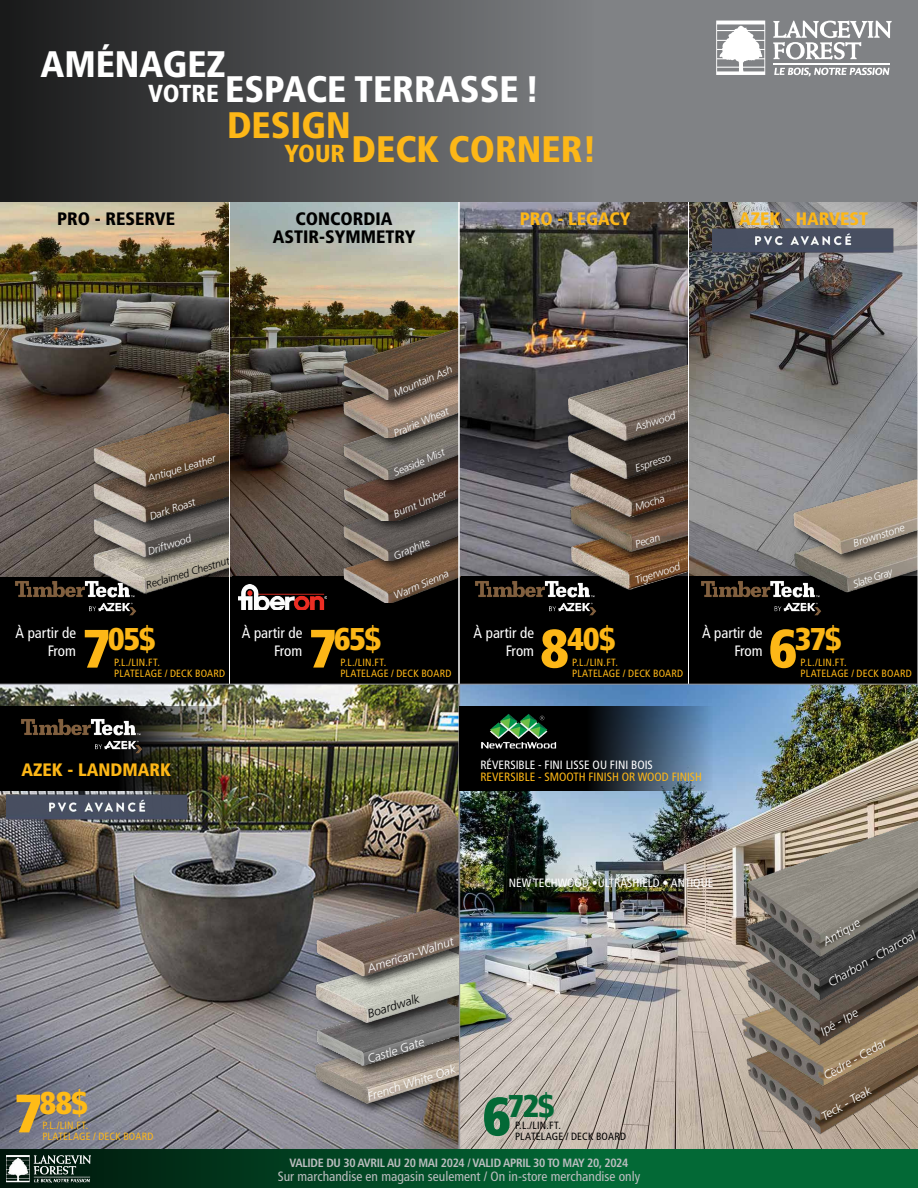
<style>
.page{position:relative;width:918px;height:1188px;background:#fff}
.page>*{position:absolute;margin:0;border:0;box-sizing:border-box;transform-origin:0 0}
.t1{font:900 condensed 36.9px/35.7px "Frutiger LT Std";color:#fff}
.t2{font:900 condensed 36.9px "Frutiger LT Std";color:#fdb717}
.t3{font:900 condensed 31.5px "Frutiger LT Std";letter-spacing:-.025em;color:#fdb717}
.t4{font:900 condensed 31.5px "Frutiger LT Std";color:#ffbb17}
.t5{font:900 condensed 31.5px "Frutiger LT Std";color:#036936}
.t6{font:900 condensed 18px "Frutiger LT Std";color:#fdb717}
.t7{font:900 condensed 18px/18px "Frutiger LT Std";color:#000;text-align:center}
.t8{font:condensed 15px/18px "Frutiger LT Std";color:#fff;text-align:right}
.t9{font:condensed 13.5px "Frutiger LT Std";color:#bcbec0}
.t10{font:italic 300 12px "Frutiger LT Std";color:#fff}
.t11{font:condensed 12px "Frutiger LT Std";color:#fff}
.t12{font:700 condensed 12px "Frutiger LT Std";letter-spacing:-.025em;color:#bcbec0}
.t13{font:condensed 12px "Frutiger LT Std";color:#fdb717}
.t14{font:italic 300 12px "Frutiger LT Std";color:#000}
.t15{font:condensed 10.5px/10.5px "Frutiger LT Std";letter-spacing:.02em;color:#fdb717}
.t16{font:italic 300 10.5px "Frutiger LT Std";color:#fff}
.t17{font:condensed 10.5px/10.5px "Frutiger LT Std";letter-spacing:.02em;color:#000}
.t18{font:italic 300 10.5px "Frutiger LT Std";color:#000}
.s1{font-size:24.6px}
.s2{color:#fdb717}
.s3{font-size:54px}
</style>
<div class="page">
<div style="left:0;top:575px;width:918px;height:109px;background:#000"></div>
<img style="left:241px;top:584px;width:85px;height:26px">
<div style="left:91px;top:516px;width:151px;height:89px;background:#000;opacity:.75"></div>
<img style="left:231px;top:201px;width:456px;height:374px">
<div style="left:340px;top:529px;width:133px;height:87px;background:#000"></div>
<img style="left:340px;top:574px;width:117px;height:29px">
<div style="left:340px;top:487px;width:133px;height:87px;background:#000;opacity:.75"></div>
<img style="left:340px;top:533px;width:117px;height:28px">
<div style="left:340px;top:450px;width:133px;height:83px;background:#000;opacity:.75"></div>
<img style="left:340px;top:493px;width:117px;height:27px">
<div style="left:340px;top:405px;width:133px;height:88px;background:#000;opacity:.75"></div>
<img style="left:340px;top:451px;width:117px;height:29px">
<div style="left:340px;top:363px;width:133px;height:88px;background:#000;opacity:.75"></div>
<img style="left:340px;top:412px;width:117px;height:26px">
<div style="left:340px;top:325px;width:133px;height:87px;background:#000;opacity:.75"></div>
<img style="left:340px;top:303px;width:117px;height:96px">
<img style="left:565px;top:558px;width:127px;height:32px">
<div style="left:568px;top:474px;width:137px;height:90px;background:#000;opacity:.75"></div>
<img style="left:565px;top:518px;width:122px;height:40px">
<div style="left:567px;top:438px;width:135px;height:91px;background:#000;opacity:.75"></div>
<img style="left:562px;top:421px;width:125px;height:97px">
<div style="left:565px;top:399px;width:140px;height:92px;background:#000;opacity:.75"></div>
<img style="left:565px;top:453px;width:122px;height:28px">
<div style="left:565px;top:361px;width:140px;height:92px;background:#000;opacity:.75"></div>
<img style="left:565px;top:347px;width:122px;height:97px">
<img style="left:690px;top:201px;width:226px;height:374px">
<img style="left:786px;top:557px;width:130px;height:36px">
<div style="left:791px;top:477px;width:127px;height:88px;background:#000;opacity:.75"></div>
<img style="left:786px;top:474px;width:130px;height:83px">
<img style="left:701px;top:581px;width:121px;height:34px">
<img style="left:475px;top:581px;width:121px;height:34px">
<img style="left:0;top:201px;width:229px;height:483px">
<img style="left:0;top:684px;width:459px;height:465px">
<img style="left:0;top:706px;width:236px;height:85px">
<img style="left:314px;top:1080px;width:145px;height:38px">
<img style="left:314px;top:1037px;width:145px;height:43px">
<img style="left:314px;top:990px;width:145px;height:47px">
<img style="left:314px;top:894px;width:145px;height:96px">
<img style="left:21px;top:718px;width:121px;height:35px">
<img style="left:459px;top:684px;width:459px;height:465px">
<svg style="left:459px;top:706px;width:254px;height:85px;background:#212e3a"></svg>
<img style="left:480px;top:710px;width:79px;height:40px">
<img style="left:735px;top:1098px;width:183px;height:44px">
<img style="left:735px;top:1054px;width:183px;height:44px">
<img style="left:735px;top:1009px;width:183px;height:45px">
<img style="left:735px;top:965px;width:183px;height:44px">
<img style="left:735px;top:814px;width:183px;height:151px">
<img style="left:713px;top:227px;width:183px;height:26px">
<img style="left:7px;top:793px;width:183px;height:27px">
<svg style="left:0;top:1187px;width:918px;height:1px"></svg>
<svg style="left:0;top:1149px;width:918px;height:38px;background:#025029"></svg>
<img style="left:7px;top:1155px;width:84px;height:27px">
<svg style="left:0;top:0;width:918px;height:201px;background:#5c5d60"></svg>
<svg style="left:716px;top:21px;width:49px;height:54px"></svg>
<svg style="left:773px;top:20px;width:119px;height:40px"></svg>
<svg style="left:774px;top:67px;width:115px;height:9px"></svg>
<hr style="left:773px;top:64px;width:117px;height:1px;background:#fff">
<h1 class="t1" style="left:40px;top:47px;width:187px">AMÉNAGEZ</h1>
<h1 class="t1" style="left:227px;top:71px;width:314px;text-indent:-79px"><span class="s1">VOTRE</span> ESPACE TERRASSE !<br><span class="s2">DESIGN</span></h1>
<h1 class="t2" style="left:285px;top:127px;width:314px"><span class="s1">YOUR</span> DECK CORNER!</h1>
<h3 class="t7" style="left:57px;top:210px;width:120px">PRO - RESERVE</h3>
<h3 class="t6" style="left:739px;top:208px;width:131px">AZEK - HARVEST</h3>
<h3 class="t7" style="left:273px;top:210px;width:144px">CONCORDIA<br>ASTIR-SYMMETRY</h3>
<h3 class="t6" style="left:520px;top:208px;width:112px">PRO - LEGACY</h3>
<p class="t16" style="left:146px;top:473px;width:72px;rotate:-17deg">Antique Leather</p>
<p class="t16" style="left:148px;top:511px;width:49px;rotate:-18deg">Dark Roast</p>
<p class="t16" style="left:146px;top:546px;width:46px;rotate:-17deg">Driftwood</p>
<p class="t18" style="left:145px;top:580px;width:88px;rotate:-17deg">Reclaimed Chestnut</p>
<h3 class="t8" style="left:16px;top:624px;width:62px">À partir de<br>From</h3>
<h2 class="t3" style="left:83px;top:619px;width:74px"><span class="s3">7</span>05$</h2>
<p class="t15" style="left:114px;top:658px;width:113px">P.L./LIN.FT.<br>PLATELAGE / DECK BOARD</p>
<p class="t16" style="left:392px;top:388px;width:64px;rotate:-23deg">Mountain Ash</p>
<p class="t16" style="left:392px;top:428px;width:60px;rotate:-23deg">Prairie Wheat</p>
<p class="t16" style="left:392px;top:467px;width:56px;rotate:-23deg">Seaside Mist</p>
<p class="t16" style="left:392px;top:509px;width:58px;rotate:-23deg">Burnt Umber</p>
<p class="t16" style="left:392px;top:551px;width:40px;rotate:-23deg">Graphite</p>
<p class="t16" style="left:392px;top:591px;width:60px;rotate:-23deg">Warm Sienna</p>
<h3 class="t8" style="left:242px;top:624px;width:62px">À partir de<br>From</h3>
<h2 class="t3" style="left:309px;top:619px;width:74px"><span class="s3">7</span>65$</h2>
<p class="t15" style="left:340px;top:657px;width:113px">P.L./LIN.FT.<br>PLATELAGE / DECK BOARD</p>
<p class="t16" style="left:633px;top:422px;width:43px;rotate:-18deg">Ashwood</p>
<p class="t16" style="left:633px;top:462px;width:39px;rotate:-18deg">Espresso</p>
<p class="t16" style="left:633px;top:502px;width:32px;rotate:-18deg">Mocha</p>
<p class="t16" style="left:633px;top:539px;width:27px;rotate:-18deg">Pecan</p>
<p class="t16" style="left:633px;top:575px;width:48px;rotate:-18deg">Tigerwood</p>
<h3 class="t8" style="left:474px;top:624px;width:62px">À partir de<br>From</h3>
<h2 class="t3" style="left:541px;top:619px;width:76px"><span class="s3">8</span>40$</h2>
<p class="t15" style="left:572px;top:657px;width:113px">P.L./LIN.FT.<br>PLATELAGE / DECK BOARD</p>
<p class="t16" style="left:852px;top:538px;width:55px;rotate:-18deg">Brownstone</p>
<p class="t16" style="left:852px;top:578px;width:42px;rotate:-18deg">Slate Gray</p>
<h3 class="t8" style="left:702px;top:624px;width:62px">À partir de<br>From</h3>
<h2 class="t3" style="left:769px;top:619px;width:74px"><span class="s3">6</span>37$</h2>
<p class="t15" style="left:801px;top:657px;width:113px">P.L./LIN.FT.<br>PLATELAGE / DECK BOARD</p>
<h3 class="t6" style="left:21px;top:759px;width:151px">AZEK - LANDMARK</h3>
<p class="t11" style="left:480px;top:757px;width:174px">RÉVERSIBLE - FINI LISSE OU FINI BOIS</p>
<p class="t13" style="left:480px;top:769px;width:223px">REVERSIBLE - SMOOTH FINISH OR WOOD FINISH</p>
<p class="t11" style="left:509px;top:876px;width:206px">NEW TECHWOOD •ULTRASHIELD • ANTIQUE</p>
<p class="t10" style="left:366px;top:962px;width:91px;rotate:-18deg">American-Walnut</p>
<p class="t14" style="left:366px;top:1008px;width:56px;rotate:-18deg">Boardwalk</p>
<p class="t10" style="left:366px;top:1053px;width:60px;rotate:-18deg">Castle Gate</p>
<p class="t10" style="left:366px;top:1090px;width:93px;rotate:-18deg">French White Oak</p>
<h2 class="t4" style="left:14px;top:1084px;width:75px"><span class="s3">7</span>88$</h2>
<h2 class="t5" style="left:483px;top:1087px;width:73px"><span class="s3">6</span>72$</h2>
<p class="t15" style="left:42px;top:1120px;width:113px">P.L./LIN.FT.<br>PLATELAGE / DECK BOARD</p>
<p class="t17" style="left:515px;top:1120px;width:113px">P.L./LIN.FT.<br>PLATELAGE / DECK BOARD</p>
<p class="t9" style="left:278px;top:1168px;width:364px">Sur marchandise en magasin seulement / On in-store merchandise only</p>
<p class="t12" style="left:290px;top:1156px;width:340px">VALIDE DU 30 AVRIL AU 20 MAI 2024 / VALID APRIL 30 TO MAY 20, 2024</p>
<p class="t10" style="left:821px;top:936px;width:42px;rotate:-30deg">Antique</p>
<p class="t10" style="left:826px;top:977px;width:101px;rotate:-30deg">Charbon - Charcoal</p>
<p class="t10" style="left:818px;top:1026px;width:43px;rotate:-30deg">Ipé - Ipe</p>
<p class="t10" style="left:821px;top:1071px;width:72px;rotate:-30deg">Cèdre - Cedar</p>
<p class="t10" style="left:819px;top:1111px;width:57px;rotate:-30deg">Teck - Teak</p>
</div>
